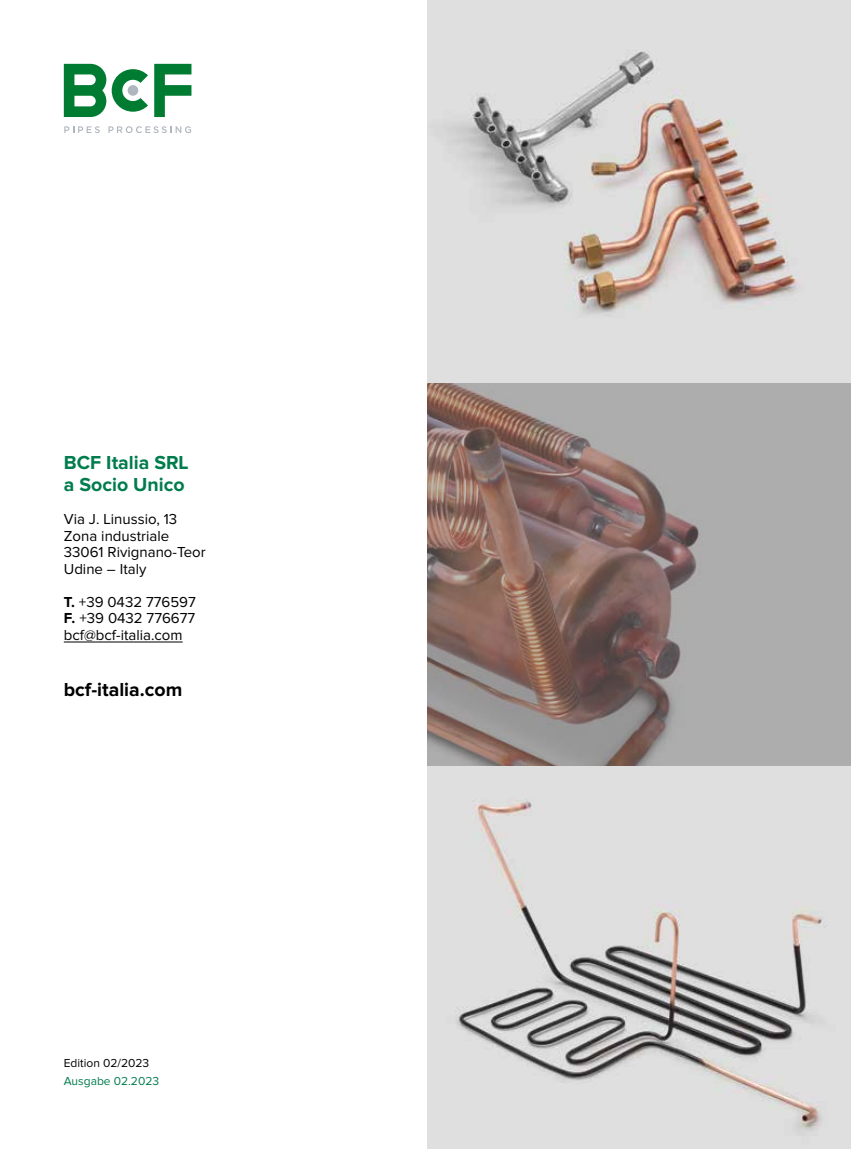
<style>
.page{position:relative;width:851px;height:1149px;background:#fff}
.page>*{position:absolute;margin:0;border:0;box-sizing:border-box;transform-origin:0 0}
.t1{font:700 19.5px/22.5px "Proxima Nova";color:#007c4d}
.t2{font:700 19.5px "Proxima Nova";color:#000}
.t3{font:15px/16.5px "Proxima Nova";color:#000}
.t4{font:12px "Proxima Nova";color:#000}
.t5{font:12px "Proxima Nova";color:#007c4d}
.s1{font-weight:700}
</style>
<div class="page">
<img style="left:427px;top:0;width:423px;height:1148px">
<svg style="left:427px;top:383px;width:423px;height:382px;background:#998c89"></svg>
<hr style="left:64px;top:641px;width:119px;height:1px;background:#000">
<svg style="left:154px;top:64px;width:37px;height:53px"></svg>
<svg style="left:112px;top:69px;width:36px;height:43px"></svg>
<svg style="left:64px;top:64px;width:42px;height:53px"></svg>
<svg style="left:64px;top:126px;width:36px;height:7px"></svg>
<svg style="left:108px;top:126px;width:83px;height:7px"></svg>
<h1 class="t1" style="left:64px;top:452px;width:126px">BCF Italia SRL a Socio Unico</h1>
<p class="t3" style="left:64px;top:511px;width:143px">Via J. Linussio, 13<br>Zona industriale<br>33061 Rivignano-Teor<br>Udine – Italy</p>
<p class="t3" style="left:64px;top:594px;width:133px;text-align:justify"><span class="s1">T.</span> +39 0432 776597<br><span class="s1">F.</span> +39 0432 776677 bcf@bcf-italia.com</p>
<h1 class="t2" style="left:64px;top:680px;width:120px">bcf-italia.com</h1>
<p class="t4" style="left:64px;top:1057px;width:87px">Edition 02/2023</p>
<p class="t5" style="left:64px;top:1075px;width:97px">Ausgabe 02.2023</p>
</div>
